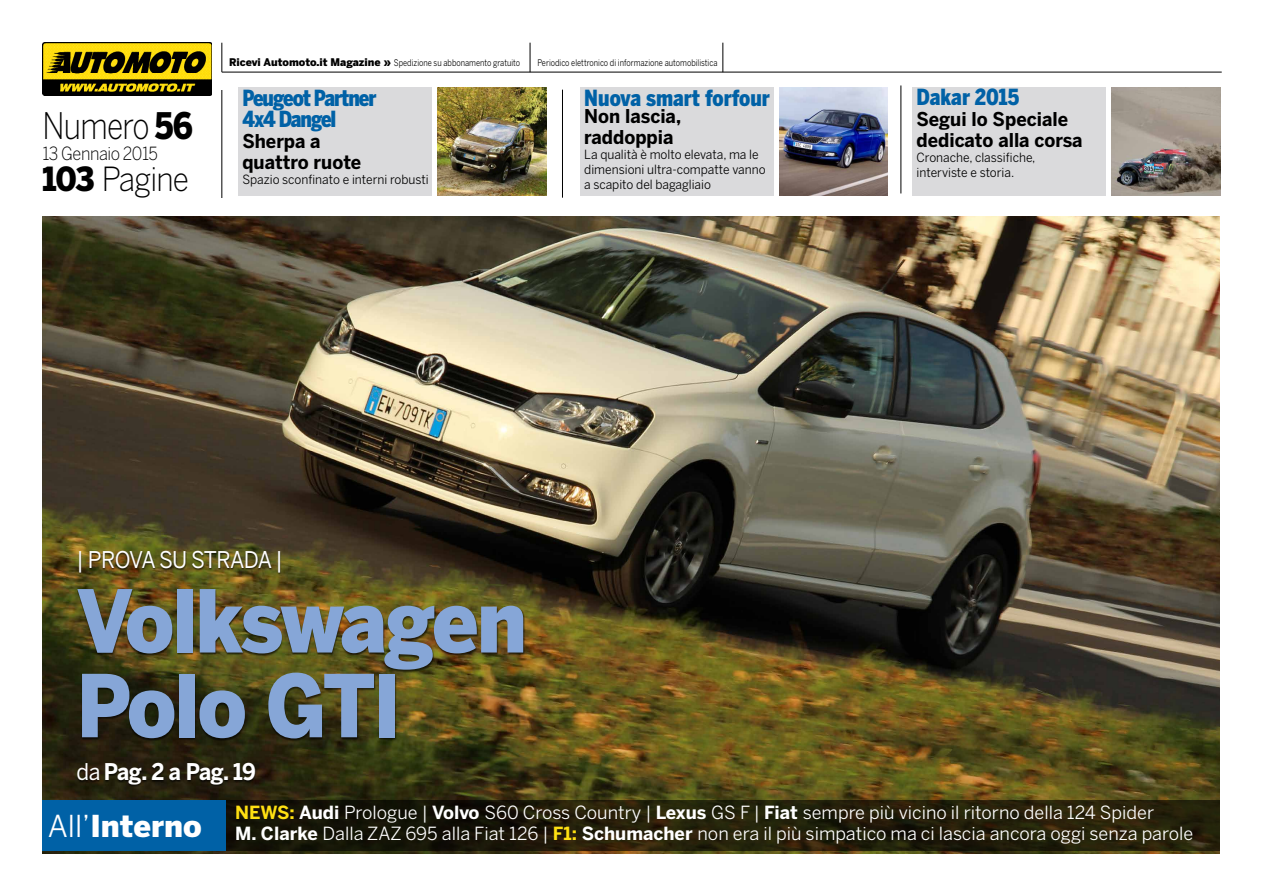
<style>
.page{position:relative;width:1263px;height:893px;background:#fff}
.page>*{position:absolute;margin:0;border:0;box-sizing:border-box;transform-origin:0 0}
.t1{font:900 85.8px/84.8px "Benton Sans";letter-spacing:-.03em;color:#86a6d7;scale:.93 1}
.t2{font:300 36.3px "Benton Sans";letter-spacing:-.025em;color:#000;scale:.83 1}
.t3{font:300 33px "Benton Sans";letter-spacing:-.025em;color:#000;scale:.91 1}
.t4{font:900 30px "Benton Sans";color:#fff}
.t5{font:22.8px "Benton Sans";letter-spacing:-.04em;color:#fff;scale:.93 1}
.t6{font:700 22.8px "Benton Sans";letter-spacing:-.035em;color:#fff;scale:.93 1}
.t7{font:900 22.05px/21px "Benton Sans Cond";letter-spacing:-.05em;color:#0061a6;scale:.95 1}
.t8{font:900 22.05px "Benton Sans Cond";color:#0061a6;scale:.95 1}
.t9{font:900 22.05px "Benton Sans Cond";letter-spacing:-.02em;color:#0061a6;scale:.95 1}
.t10{font:700 18.9px/21px "Benton Sans";color:#000;scale:.95 1}
.t11{font:18px/21px "Benton Sans";color:#fff}
.t12{font:300 18px "Benton Sans";letter-spacing:-.025em;color:#000;scale:.91 1}
.t13{font:12.6px/15px "Benton Sans";color:#000;scale:.95 1}
.t14{font:9px "Benton Sans";color:#000;scale:.83 1}
.s1{font-weight:900}
.s2{font-weight:900;font-size:10.5px}
.s3{font-weight:400}
.s4{font-weight:700;color:#ffe012}
.s5{font-weight:700}
</style>
<div class="page">
<img style="left:42px;top:217px;width:1178px;height:637px">
<div style="left:42px;top:800px;width:184px;height:50px;background:#0061a6"></div>
<svg style="left:226px;top:800px;width:994px;height:50px;background:#201c08"></svg>
<hr style="left:222px;top:90px;width:1px;height:108px;background:#000">
<hr style="left:562px;top:90px;width:1px;height:108px;background:#000">
<svg style="left:222px;top:43px;width:1px;height:29px"></svg>
<svg style="left:530px;top:43px;width:1px;height:29px"></svg>
<hr style="left:222px;top:72px;width:1000px;height:1px;background:#000">
<svg style="left:723px;top:43px;width:1px;height:29px"></svg>
<img style="left:43px;top:42px;width:169px;height:53px">
<div style="left:77px;top:550px;width:448px;height:236px;background:#000;opacity:.65"></div>
<div style="left:238px;top:88px;width:194px;height:108px;background:#dadadc"></div>
<img style="left:437px;top:87px;width:109px;height:109px">
<div style="left:912px;top:88px;width:194px;height:108px;background:#dadadc"></div>
<hr style="left:901px;top:85px;width:1px;height:108px;background:#000">
<div style="left:580px;top:87px;width:194px;height:108px;background:#dadadc"></div>
<img style="left:779px;top:87px;width:109px;height:108px">
<img style="left:1111px;top:87px;width:109px;height:108px">
<h2 class="t2" style="left:43px;top:104px;width:183px">Numero <span class="s1">56</span></h2>
<p class="t12" style="left:43px;top:142px;width:129px">13 Gennaio 2015</p>
<h3 class="t3" style="left:43px;top:160px;width:163px"><span class="s1">103</span> Pagine</h3>
<p class="t14" style="left:229px;top:57px;width:352px"><span class="s2">Ricevi Automoto.it Magazine »</span> Spedizione su abbonamento gratuito</p>
<p class="t14" style="left:537px;top:57px;width:218px">Periodico elettronico di informazione automobilistica</p>
<p class="t7" style="left:242px;top:88px;width:143px">Peugeot Partner<br>4x4 Dangel</p>
<p class="t10" style="left:242px;top:131px;width:127px">Sherpa a quattro ruote</p>
<p class="t13" style="left:242px;top:172px;width:198px">Spazio sconfinato e interni robusti</p>
<p class="t8" style="left:584px;top:85px;width:197px">Nuova smart forfour</p>
<p class="t10" style="left:584px;top:105px;width:103px">Non lascia, raddoppia</p>
<p class="t13" style="left:584px;top:146px;width:192px">La qualità è molto elevata, ma le dimensioni ultra-compatte vanno a scapito del bagagliaio</p>
<p class="t5" style="left:77px;top:546px;width:223px">| PROVA SU STRADA |</p>
<h1 class="t1" style="left:77px;top:578px;width:486px">Volkswagen<br>Polo GTI</h1>
<p class="t6" style="left:77px;top:758px;width:195px"><span class="s3">da</span> Pag. 2 a Pag. 19</p>
<p class="t9" style="left:916px;top:84px;width:110px">Dakar 2015</p>
<p class="t10" style="left:916px;top:109px;width:176px">Segui lo Speciale dedicato alla corsa</p>
<p class="t13" style="left:916px;top:150px;width:127px">Cronache, classifiche, interviste e storia.</p>
<h3 class="t4" style="left:48px;top:808px;width:156px"><span class="s3">All’</span>Interno</h3>
<p class="t11" style="left:235px;top:802px;width:959px"><span class="s4">NEWS:</span> <span class="s5">Audi</span> Prologue | <span class="s5">Volvo</span> S60 Cross Country | <span class="s5">Lexus</span> GS F | <span class="s5">Fiat</span> sempre più vicino il ritorno della 124 Spider<br><span class="s5">M. Clarke</span> Dalla ZAZ 695 alla Fiat 126 | <span class="s4">F1:</span> <span class="s5">Schumacher</span> non era il più simpatico ma ci lascia ancora oggi senza parole</p>
</div>
